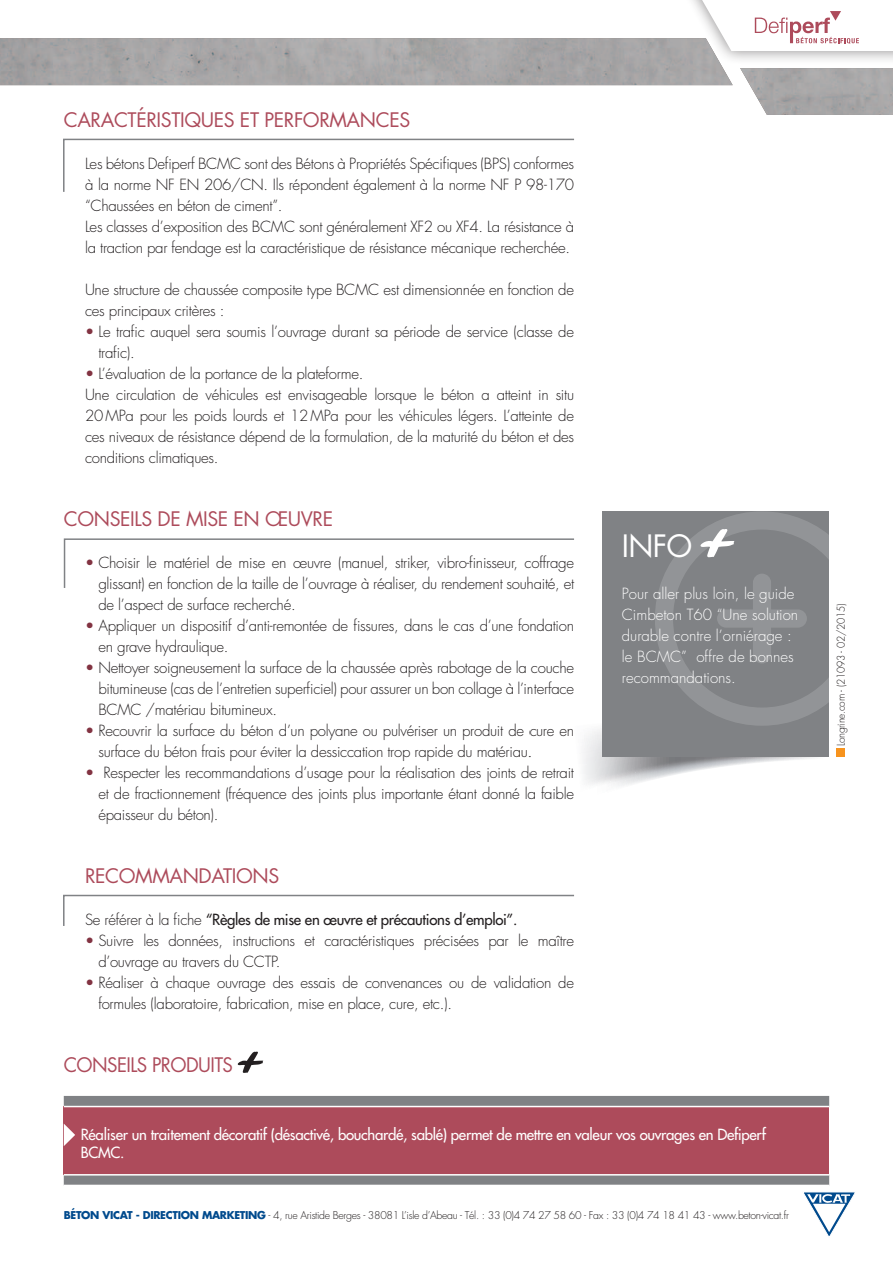
<style>
.page{position:relative;width:893px;height:1263px;background:#fff}
.page>*{position:absolute;margin:0;border:0;box-sizing:border-box;transform-origin:0 0}
.t1{font:30px "Futura";color:#fff}
.t2{font:19.5px "Futura";letter-spacing:-.02em;color:#ad4b5b}
.t3{font:19.5px "Futura";letter-spacing:-.02em;color:#ad4b5b;scale:.96 1}
.t4{font:300 15px/21px "Futura";letter-spacing:-.02em;color:#231f20}
.t5{font:300 15px/21px "Futura";color:#fff}
.t6{font:15px/18px "Futura";letter-spacing:-.02em;color:#fff}
.t7{font:15px "Futura";letter-spacing:-.02em;color:#231f20}
.t8{font:300 10.5px "Futura";letter-spacing:-.03em;color:#231f20}
.t9{font:300 10.5px "Futura";letter-spacing:-.03em;color:#231f20;scale:.96 1}
.s1{color:#823342}
.s2{font-weight:300}
.s3{font-weight:700;color:#004a8d}
</style>
<div class="page">
<div style="left:670px;top:0;width:223px;height:65px;background:#231f20;opacity:.5"></div>
<svg style="left:803px;top:1192px;width:52px;height:44px"></svg>
<svg style="left:702px;top:0;width:191px;height:38px"></svg>
<img style="left:0;top:38px;width:893px;height:77px">
<svg style="left:63px;top:138px;width:511px;height:54px"></svg>
<svg style="left:63px;top:894px;width:511px;height:32px"></svg>
<svg style="left:63px;top:538px;width:511px;height:50px"></svg>
<svg style="left:583px;top:729px;width:232px;height:57px"></svg>
<div style="left:602px;top:511px;width:227px;height:246px;background:#808285"></div>
<svg style="left:655px;top:511px;width:174px;height:215px"></svg>
<svg style="left:238px;top:1051px;width:25px;height:22px"></svg>
<svg style="left:64px;top:1096px;width:765px;height:89px;fill:#808285"></svg>
<div style="left:64px;top:1106px;width:765px;height:69px;background:#ad4b5b"></div>
<hr style="left:64px;top:1106px;width:765px;height:1px;background:#fff">
<hr style="left:64px;top:1174px;width:765px;height:1px;background:#fff">
<svg style="left:64px;top:1124px;width:11px;height:22px"></svg>
<div style="left:837px;top:749px;width:8px;height:8px;background:#f7931d"></div>
<h2 class="t2" style="left:64px;top:106px;width:346px">CARACTÉRISTIQUES ET PERFORMANCES</h2>
<p class="t4" style="left:85px;top:153px;width:491px">Les bétons Defiperf BCMC sont des Bétons à Propriétés Spécifiques (BPS) conformes à la norme NF EN 206/CN. Ils répondent également à la norme NF P 98-170 “Chaussées en béton de ciment”.<br>Les classes d’exposition des BCMC sont généralement XF2 ou XF4. La résistance à la traction par fendage est la caractéristique de résistance mécanique recherchée.</p>
<p class="t4" style="left:85px;top:279px;width:490px">Une structure de chaussée composite type BCMC est dimensionnée en fonction de ces principaux critères :</p>
<p class="t4" style="left:98px;top:321px;width:477px;text-indent:-13px"><span class="s1">•</span> Le trafic auquel sera soumis l’ouvrage durant sa période de service (classe de trafic).</p>
<p class="t4" style="left:85px;top:363px;width:491px"><span class="s1">•</span> L’évaluation de la portance de la plateforme.<br>Une circulation de véhicules est envisageable lorsque le béton a atteint in situ 20 MPa pour les poids lourds et 12 MPa pour les véhicules légers. L’atteinte de ces niveaux de résistance dépend de la formulation, de la maturité du béton et des conditions climatiques.</p>
<h2 class="t2" style="left:64px;top:505px;width:271px">CONSEILS DE MISE EN ŒUVRE</h2>
<p class="t4" style="left:98px;top:552px;width:477px;text-align:justify;text-indent:-13px"><span class="s1">•</span> Choisir le matériel de mise en œuvre (manuel, striker, vibro-finisseur, coffrage glissant) en fonction de la taille de l’ouvrage à réaliser, du rendement souhaité, et de l’aspect de surface recherché.</p>
<p class="t4" style="left:98px;top:615px;width:477px;text-indent:-13px"><span class="s1">•</span> Appliquer un dispositif d’anti-remontée de fissures, dans le cas d’une fondation en grave hydraulique.</p>
<p class="t4" style="left:98px;top:657px;width:477px;text-align:justify;text-indent:-13px"><span class="s1">•</span> Nettoyer soigneusement la surface de la chaussée après rabotage de la couche bitumineuse (cas de l’entretien superficiel) pour assurer un bon collage à l’interface BCMC /matériau bitumineux.</p>
<p class="t4" style="left:98px;top:720px;width:477px;text-indent:-13px"><span class="s1">•</span> Recouvrir la surface du béton d’un polyane ou pulvériser un produit de cure en surface du béton frais pour éviter la dessiccation trop rapide du matériau.</p>
<p class="t4" style="left:98px;top:762px;width:477px;text-align:justify;text-indent:-13px"><span class="s1">•</span> Respecter les recommandations d’usage pour la réalisation des joints de retrait et de fractionnement (fréquence des joints plus importante étant donné la faible épaisseur du béton).</p>
<h2 class="t2" style="left:85px;top:862px;width:194px">RECOMMANDATIONS</h2>
<p class="t7" style="left:85px;top:909px;width:434px"><span class="s2">Se référer à la fiche</span> “Règles de mise en œuvre et précautions d’emploi”.</p>
<p class="t4" style="left:98px;top:930px;width:477px;text-indent:-13px"><span class="s1">•</span> Suivre les données, instructions et caractéristiques précisées par le maître d’ouvrage au travers du CCTP.</p>
<p class="t4" style="left:98px;top:972px;width:477px;text-indent:-13px"><span class="s1">•</span> Réaliser à chaque ouvrage des essais de convenances ou de validation de formules (laboratoire, fabrication, mise en place, cure, etc.).</p>
<h2 class="t3" style="left:64px;top:1051px;width:16px">CON</h2>
<h2 class="t3" style="left:107px;top:1051px;width:133px">SEILS PRODUITS</h2>
<h1 class="t1" style="left:622px;top:525px;width:18px">INFO</h1>
<p class="t5" style="left:622px;top:583px;width:178px">Pour aller plus loin, le guide<br>Cimbeton T60 “Une solution durable contre l’orniérage : le BCMC” offre de bonnes recommandations.</p>
<p class="t6" style="left:81px;top:1125px;width:687px">Réaliser un traitement décoratif (désactivé, bouchardé, sablé) permet de mettre en valeur vos ouvrages en Defiperf<br>BCMC.</p>
<p class="t8" style="left:64px;top:1209px;width:727px"><span class="s3">BÉTON VICAT - DIRECTION MARKETING</span> - 4, rue Aristide Berges - 38081 L’isle d’Abeau - Tél. : 33 (0)4 74 27 58 60 - Fax : 33 (0)4 74 18 41 43 - www.beton-vicat.fr</p>
<p class="t9" style="left:834px;top:746px;width:150px;rotate:-90deg">Longrine.com - (21093 - 02/2015)</p>
</div>
